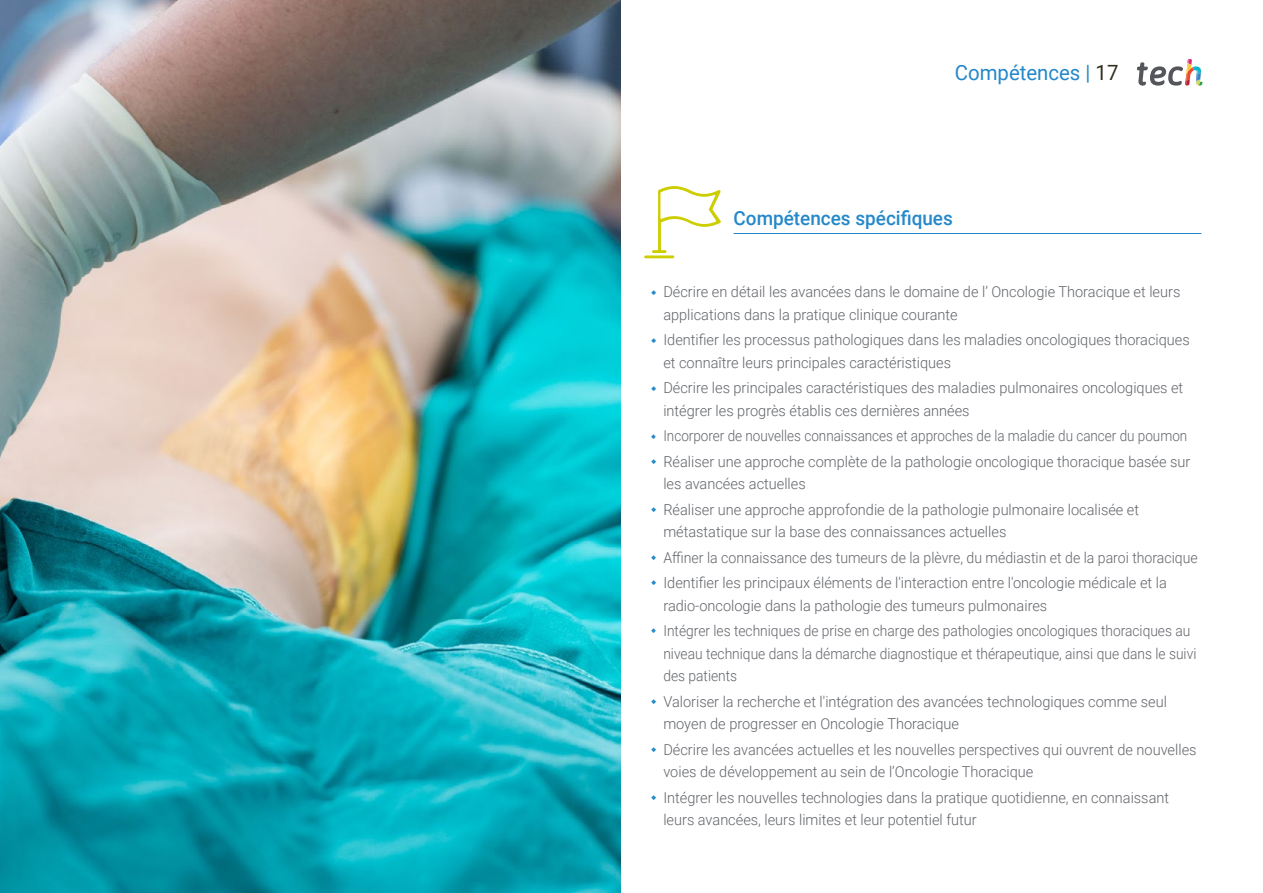
<style>
.page{position:relative;width:1263px;height:893px;background:#fff}
.page>*{position:absolute;margin:0;border:0;box-sizing:border-box;transform-origin:0 0}
.t1{font:21px "Roboto";color:#2488c9}
.t2{font:500 19.5px "Roboto";color:#2488c9}
.t3{font:300 15px/22.5px "Roboto";color:#61646a}
.t4{font:300 15px/25.5px "Roboto";color:#61646a;scale:.9 1}
.t5{font:300 15px/22.5px "Roboto";color:#61646a;scale:.92 1}
.s1{color:#312e20}
</style>
<div class="page">
<img style="left:0;top:0;width:621px;height:893px">
<hr style="left:733px;top:233px;width:468px;height:1px;background:#2488c9">
<hr style="left:644px;top:255px;width:30px;height:3px;background:#cdce00">
<svg style="left:652px;top:186px;width:69px;height:67px"></svg>
<svg style="left:1137px;top:59px;width:65px;height:27px"></svg>
<h1 class="t1" style="left:955px;top:57px;width:165px">Compétences | <span class="s1">17</span></h1>
<h2 class="t2" style="left:733px;top:205px;width:221px">Compétences spécifiques</h2>
<p class="t3" style="left:663px;top:280px;width:518px">Décrire en détail les avancées dans le domaine de l’ Oncologie Thoracique et leurs applications dans la pratique clinique courante</p>
<p class="t3" style="left:663px;top:328px;width:528px">Identifier les processus pathologiques dans les maladies oncologiques thoraciques et connaître leurs principales caractéristiques</p>
<p class="t3" style="left:663px;top:376px;width:521px">Décrire les principales caractéristiques des maladies pulmonaires oncologiques et intégrer les progrès établis ces dernières années</p>
<p class="t4" style="left:663px;top:423px;width:587px">Incorporer de nouvelles connaissances et approches de la maladie du cancer du poumon<br>Réaliser une approche complète de la pathologie oncologique thoracique basée sur</p>
<p class="t3" style="left:663px;top:471px;width:477px;line-height:25.5px">les avancées actuelles<br>Réaliser une approche approfondie de la pathologie pulmonaire localisée et</p>
<p class="t3" style="left:663px;top:519px;width:536px;line-height:25.5px">métastatique sur la base des connaissances actuelles<br>Affiner la connaissance des tumeurs de la plèvre, du médiastin et de la paroi thoracique<br>Identifier les principaux éléments de l'interaction entre l'oncologie médicale et la</p>
<p class="t3" style="left:663px;top:592px;width:528px;line-height:25.5px">radio-oncologie dans la pathologie des tumeurs pulmonaires<br>Intégrer les techniques de prise en charge des pathologies oncologiques thoraciques au</p>
<p class="t5" style="left:663px;top:641px;width:581px">niveau technique dans la démarche diagnostique et thérapeutique, ainsi que dans le suivi des patients</p>
<p class="t3" style="left:663px;top:689px;width:505px">Valoriser la recherche et l'intégration des avancées technologiques comme seul moyen de progresser en Oncologie Thoracique</p>
<p class="t3" style="left:663px;top:737px;width:535px">Décrire les avancées actuelles et les nouvelles perspectives qui ouvrent de nouvelles voies de développement au sein de l’Oncologie Thoracique</p>
<p class="t3" style="left:663px;top:785px;width:507px">Intégrer les nouvelles technologies dans la pratique quotidienne, en connaissant leurs avancées, leurs limites et leur potentiel futur</p>
</div>
